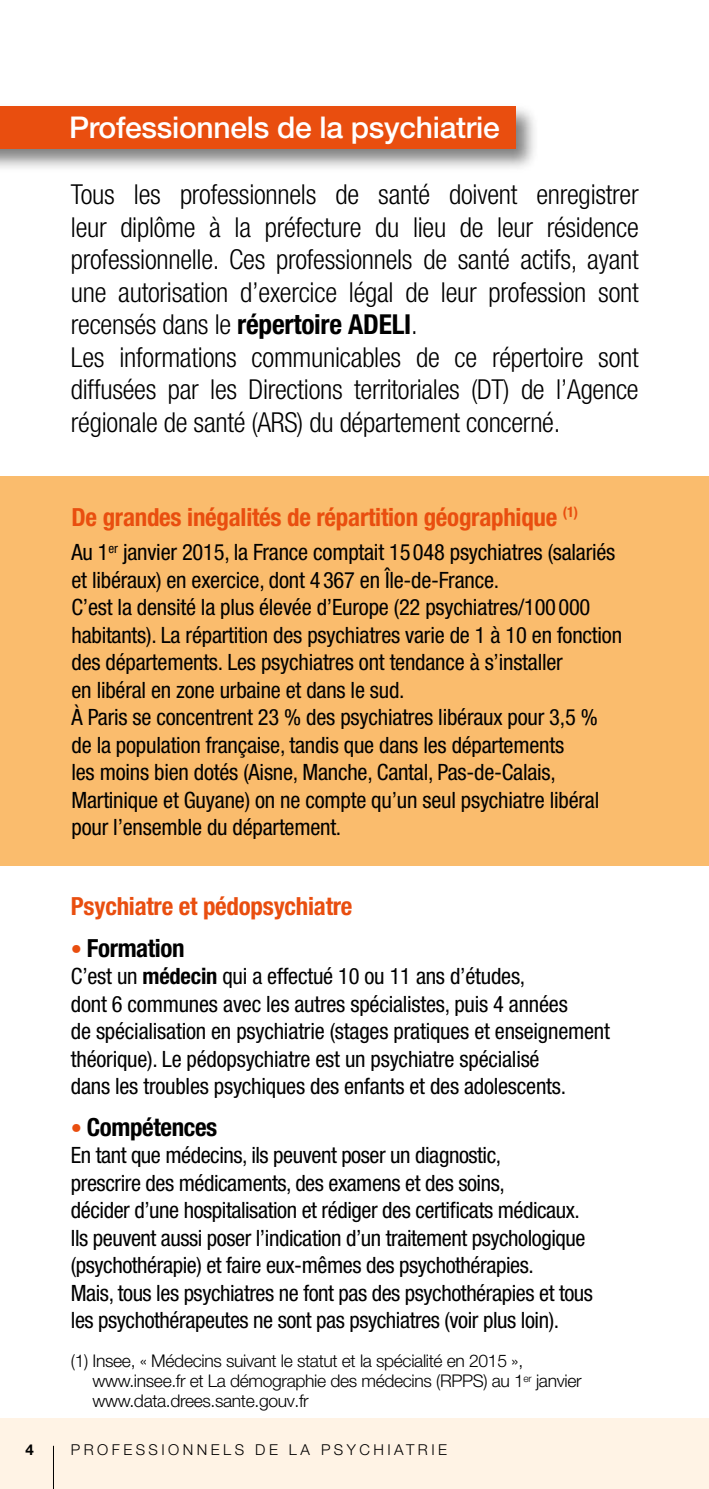
<style>
.page{position:relative;width:709px;height:1489px;background:#fff}
.page>*{position:absolute;margin:0;border:0;box-sizing:border-box;transform-origin:0 0}
.t1{font:500 30px "Helvetica Neue LT Pro";letter-spacing:-.01em;color:#fff}
.t2{font:300 condensed 27.5px/32.5px "Helvetica Neue LT Pro";letter-spacing:-.01em;color:#000}
.t3{font:700 condensed 25px "Helvetica Neue LT Pro";letter-spacing:-.01em;color:#e94e0f}
.t4{font:700 condensed 25px "Helvetica Neue LT Pro";letter-spacing:-.015em;color:#000}
.t5{font:condensed 22.5px/27.5px "Helvetica Neue LT Pro";letter-spacing:-.01em;color:#000}
.t6{font:300 17.5px/20px "Helvetica Neue LT Pro";letter-spacing:-.02em;color:#000}
.t7{font:300 15px "Helvetica Neue LT Pro";letter-spacing:.23em;color:#000}
.t8{font:700 15px "Helvetica Neue LT Pro";color:#000}
.s1{font-weight:700}
.s2{font-weight:400;font-size:22.5px;color:#e94e0f}
</style>
<div class="page">
<div style="left:0;top:1417px;width:709px;height:71px;background:#fff3e5"></div>
<div style="left:0;top:476px;width:709px;height:390px;background:#fabc6d"></div>
<div style="left:0;top:103px;width:540px;height:70px;background:#000;opacity:.5"></div>
<div style="left:0;top:106px;width:516px;height:43px;background:#e94e0f"></div>
<hr style="left:53px;top:1445px;width:1px;height:43px;background:#000">
<h1 class="t1" style="left:69px;top:110px;width:432px">Professionnels de la psychiatrie</h1>
<p class="t2" style="left:71px;top:178px;width:569px">Tous les professionnels de santé doivent enregistrer leur diplôme à la préfecture du lieu de leur résidence professionnelle. Ces professionnels de santé actifs, ayant une autorisation d’exercice légal de leur profession sont recensés dans le <span class="s1">répertoire ADELI</span>.<br>Les informations communicables de ce répertoire sont diffusées par les Directions territoriales (DT) de l’Agence régionale de santé (ARS) du département concerné.</p>
<p class="t3" style="left:71px;top:501px;width:508px">De grandes inégalités de répartition géographique <sup>(1)</sup></p>
<p class="t5" style="left:71px;top:538px;width:552px">Au 1<sup>er</sup> janvier 2015, la France comptait 15048 psychiatres (salariés et libéraux) en exercice, dont 4367 en Île-de-France.<br>C’est la densité la plus élevée d’Europe (22 psychiatres/100000 habitants). La répartition des psychiatres varie de 1 à 10 en fonction des départements. Les psychiatres ont tendance à s’installer<br>en libéral en zone urbaine et dans le sud.<br>À Paris se concentrent 23 % des psychiatres libéraux pour 3,5 % de la population française, tandis que dans les départements<br>les moins bien dotés (Aisne, Manche, Cantal, Pas-de-Calais, Martinique et Guyane) on ne compte qu’un seul psychiatre libéral pour l’ensemble du département.</p>
<p class="t3" style="left:71px;top:890px;width:283px">Psychiatre et pédopsychiatre</p>
<p class="t4" style="left:71px;top:932px;width:115px"><span class="s2">•</span> Formation</p>
<p class="t5" style="left:71px;top:962px;width:540px">C’est un <span class="s1">médecin</span> qui a effectué 10 ou 11 ans d’études,<br>dont 6 communes avec les autres spécialistes, puis 4 années<br>de spécialisation en psychiatrie (stages pratiques et enseignement théorique). Le pédopsychiatre est un psychiatre spécialisé<br>dans les troubles psychiques des enfants et des adolescents.</p>
<p class="t4" style="left:71px;top:1111px;width:148px"><span class="s2">•</span> Compétences</p>
<p class="t5" style="left:71px;top:1141px;width:523px">En tant que médecins, ils peuvent poser un diagnostic,<br>prescrire des médicaments, des examens et des soins,<br>décider d’une hospitalisation et rédiger des certificats médicaux.<br>Ils peuvent aussi poser l’indication d’un traitement psychologique (psychothérapie) et faire eux-mêmes des psychothérapies.<br>Mais, tous les psychiatres ne font pas des psychothérapies et tous les psychothérapeutes ne sont pas psychiatres (voir plus loin).</p>
<p class="t6" style="left:92px;top:1350px;width:490px;text-indent:-22px">(1) Insee, « Médecins suivant le statut et la spécialité en 2015 », www.insee.fr et La démographie des médecins (RPPS) au 1<sup>er</sup> janvier www.data.drees.sante.gouv.fr</p>
<p class="t8" style="left:26px;top:1440px;width:10px">4</p>
<p class="t7" style="left:71px;top:1439px;width:378px">PROFESSIONNELS DE LA PSYCHIATRIE</p>
</div>
